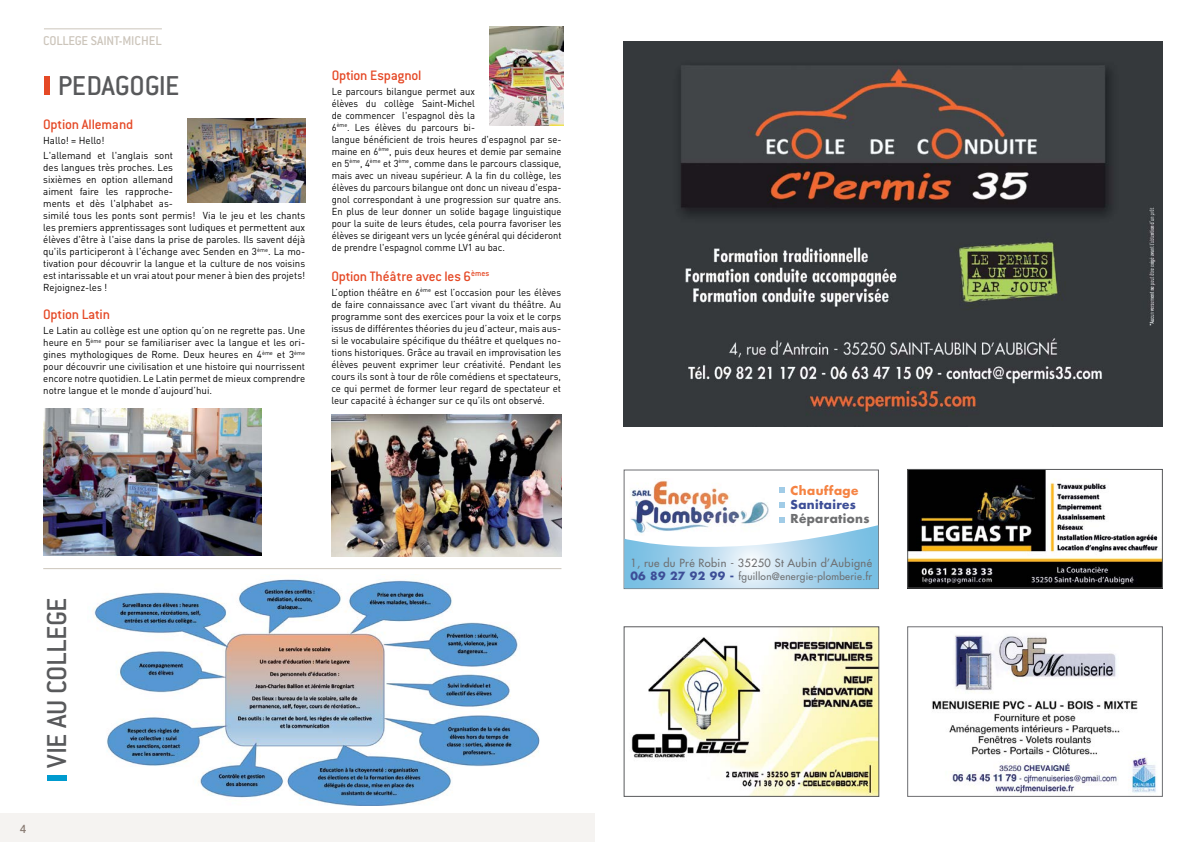
<style>
.page{position:relative;width:1191px;height:842px;background:#fff}
.page>*{position:absolute;margin:0;border:0;box-sizing:border-box;transform-origin:0 0}
.t1{font:500 30px "Conduit ITC";letter-spacing:-.015em;color:#58595b}
.t2{font:500 15px "Conduit ITC";letter-spacing:-.015em;color:#e54926}
.t3{font:500 14px "Conduit ITC";letter-spacing:-.015em;color:#ccc5bb}
.t4{font:500 13px "Conduit ITC";color:#897b73}
.t5{font:700 12px "Futura";letter-spacing:.03em;color:#6e6f71}
.t6{font:700 12px "Futura";letter-spacing:.03em;color:#3d4e97}
.t7{font:700 12px "Futura";letter-spacing:.03em;color:#f58343}
.t8{font:11px "Futura";letter-spacing:.03em;color:#6e6f71}
.t9{font:10px/12px "DIN";color:#000}
.t10{font:10px/12px "DIN";color:#000;scale:.94 1}
.t11{font:10px/12px "DIN";color:#000;text-align:justify;scale:.96 1}
.t12{font:10px "Futura";letter-spacing:.03em;color:#6e6f71}
.s1{font-weight:700;font-size:11px;color:#3d4e97}
</style>
<div class="page">
<div style="left:0;top:813px;width:1191px;height:29px;background:#f5f3f1"></div>
<hr style="left:44px;top:28px;width:118px;height:1px;background:#ccc5bb">
<img style="left:43px;top:408px;width:219px;height:147px">
<div style="left:44px;top:76px;width:6px;height:19px;background:#e54926"></div>
<div style="left:595px;top:0;width:596px;height:842px;background:#fff"></div>
<img style="left:187px;top:119px;width:118px;height:84px">
<img style="left:489px;top:26px;width:74px;height:100px">
<img style="left:332px;top:415px;width:229px;height:141px">
<img style="left:624px;top:41px;width:538px;height:386px">
<div style="left:624px;top:470px;width:254px;height:119px;border:1px solid #6d6e71"></div>
<img style="left:631px;top:480px;width:138px;height:37px">
<svg style="left:779px;top:488px;width:5px;height:5px"></svg>
<svg style="left:779px;top:502px;width:5px;height:6px"></svg>
<svg style="left:624px;top:517px;width:254px;height:71px"></svg>
<img style="left:909px;top:471px;width:251px;height:115px">
<div style="left:907px;top:469px;width:255px;height:119px;border:1px solid #58595b"></div>
<div style="left:47px;top:775px;width:19px;height:6px;background:#009bcf"></div>
<img style="left:94px;top:579px;width:446px;height:226px">
<hr style="left:43px;top:568px;width:518px;height:1px;background:#ccc5bb">
<img style="left:631px;top:628px;width:246px;height:167px">
<div style="left:624px;top:626px;width:255px;height:171px;border:1px solid #58595b"></div>
<img style="left:932px;top:635px;width:225px;height:159px">
<div style="left:907px;top:626px;width:255px;height:171px;border:1px solid #6d6e71"></div>
<h3 class="t3" style="left:43px;top:33px;width:120px">COLLEGE SAINT-MICHEL</h3>
<h1 class="t1" style="left:58px;top:68px;width:123px">PEDAGOGIE</h1>
<h2 class="t2" style="left:43px;top:116px;width:92px">Option Allemand</h2>
<p class="t9" style="left:43px;top:133px;width:131px;line-height:14.8px">Hallo! = Hello!<br>L'allemand et l'anglais sont</p>
<p class="t9" style="left:43px;top:161px;width:263px">des langues très proches. Les<br>sixièmes en option allemand<br>aiment faire les rapproche-<br>ments et dès l'alphabet as-<br>similé tous les ponts sont permis! Via le jeu et les chants les premiers apprentissages sont ludiques et permettent aux élèves d'être à l'aise dans la prise de paroles. Ils savent déjà qu'ils participeront à l'échange avec Senden en 3<sup>ème</sup>. La mo&shy;tivation pour découvrir la langue et la culture de nos voisins est intarissable et un vrai atout pour mener à bien des projets!<br>Rejoignez-les !</p>
<h2 class="t2" style="left:43px;top:306px;width:69px">Option Latin</h2>
<p class="t9" style="left:43px;top:324px;width:263px;text-align:justify">Le Latin au collège est une option qu’on ne regrette pas. Une heure en 5<sup>ème</sup> pour se familiariser avec la langue et les ori&shy;gines mythologiques de Rome. Deux heures en 4<sup>ème</sup> et 3<sup>ème </sup>pour découvrir une civilisation et une histoire qui nourrissent encore notre quotidien. Le Latin permet de mieux comprendre notre langue et le monde d’aujourd’hui.</p>
<h2 class="t2" style="left:332px;top:67px;width:91px">Option Espagnol</h2>
<p class="t10" style="left:332px;top:85px;width:246px">Le parcours bilangue permet aux<br>élèves du collège Saint-Michel<br>de commencer l'espagnol dès la<br>6<sup>ème</sup>. Les élèves du parcours bi-<br>langue bénéficient de trois heures d'espagnol par se&shy;maine en 6<sup>ème</sup>, puis deux heures et demie par semaine en 5<sup>ème</sup>, 4<sup>ème</sup> et 3<sup>ème</sup>, comme dans le parcours classique, mais avec un niveau supérieur. A la fin du collège, les élèves du parcours bilangue ont donc un niveau d'espa&shy;gnol correspondant à une progression sur quatre ans.<br>En plus de leur donner un solide bagage linguistique pour la suite de leurs études, cela pourra favoriser les élèves se dirigeant vers un lycée général qui décideront de prendre l'espagnol comme LV1 au bac.</p>
<h2 class="t2" style="left:331px;top:268px;width:159px">Option Théâtre avec les 6<sup>èmes</sup></h2>
<p class="t11" style="left:331px;top:286px;width:241px">L’option théâtre en 6<sup>ème</sup> est l’occasion pour les élèves de faire connaissance avec l’art vivant du théâtre. Au programme sont des exercices pour la voix et le corps issus de différentes théories du jeu d’acteur, mais aus&shy;si le vocabulaire spécifique du théâtre et quelques no&shy;tions historiques. Grâce au travail en improvisation les élèves peuvent exprimer leur créativité. Pendant les cours ils sont à tour de rôle comédiens et spectateurs, ce qui permet de former leur regard de spectateur et leur capacité à échanger sur ce qu’ils ont observé.</p>
<h1 class="t1" style="left:40px;top:768px;width:171px;rotate:-90deg">VIE AU COLLEGE</h1>
<h3 class="t4" style="left:20px;top:821px;width:8px">4</h3>
<p class="t7" style="left:790px;top:482px;width:69px">Chauffage</p>
<p class="t6" style="left:790px;top:496px;width:67px">Sanitaires</p>
<p class="t5" style="left:790px;top:511px;width:81px">Réparations</p>
<p class="t8" style="left:630px;top:556px;width:243px">1, rue du Pré Robin - 35250 St Aubin d’Aubigné</p>
<p class="t12" style="left:630px;top:570px;width:243px"><span class="s1">06 89 27 92 99 -</span> fguillon@energie-plomberie.fr</p>
</div>
